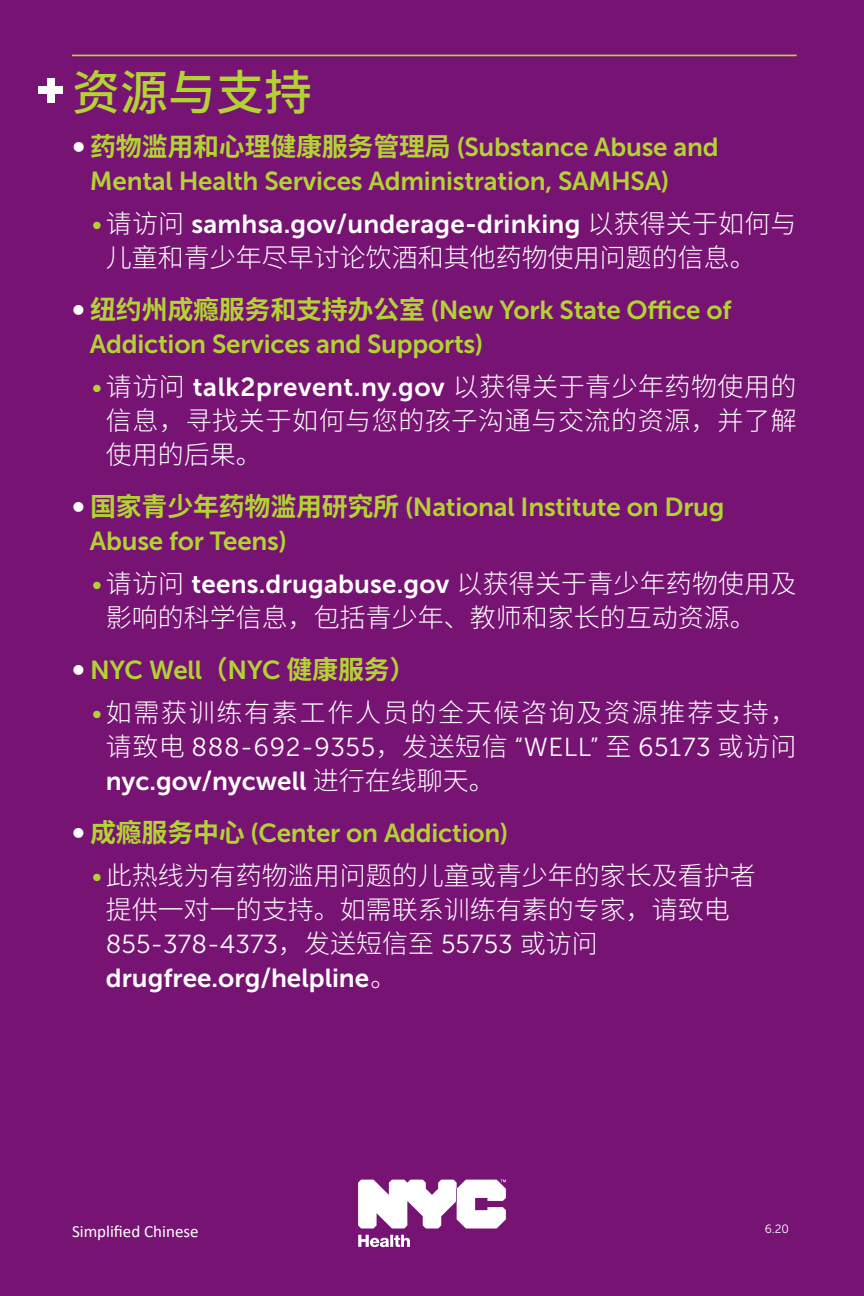
<style>
.page{position:relative;width:864px;height:1296px;background:#771373}
.page>*{position:absolute;margin:0;border:0;box-sizing:border-box;transform-origin:0 0}
.t1{font:500 48px "Noto Sans CJ Ksc";color:#b3d234}
.t2{font:26px/34px "Museo Sans 700";letter-spacing:-.01em;color:#b3d234}
.t3{font:26px "Museo Sans 700";letter-spacing:.005em;color:#fff}
.t4{font:300 26px/34px "Noto Sans CJ Ksc";color:#fff;text-align:center}
.t5{font:26px "Museo Sans 300";letter-spacing:.02em;color:#fff}
.t6{font:300 26px/34px "Noto Sans CJ Ksc";letter-spacing:.025em;color:#fff}
.t7{font:300 26px "Noto Sans CJ Ksc";letter-spacing:.065em;color:#fff}
.t8{font:26px "Museo Sans 300";color:#fff}
.t9{font:17px "Calibri";color:#fff}
.t10{font:12px "Museo Sans 300";color:#fff}
.s1{color:#fff}
.s2{font-family:"Noto Sans CJ Ksc";font-weight:700}
.s3{font-family:"Museo Sans 300";color:#b3d234}
.s4{font-family:"Noto Sans CJ Ksc";font-weight:300}
.s5{font-family:"Museo Sans 300";font-weight:400;color:#b3d234}
.s6{font-family:"Noto Sans CJ Ksc";font-weight:300;color:#fff}
</style>
<div class="page">
<svg style="left:358px;top:1180px;width:148px;height:67px"></svg>
<hr style="left:72px;top:55px;width:725px;height:1px;background:#b3d234">
<div style="left:47px;top:78px;width:8px;height:24px;background:#fff"></div>
<div style="left:39px;top:86px;width:24px;height:8px;background:#fff"></div>
<h1 class="t1" style="left:72px;top:66px;width:241px">资源与支持</h1>
<p class="t2" style="left:90px;top:130px;width:630px;text-indent:-18px"><span class="s1">∞</span> <span class="s2">药物滥用和心理健康服务管理局</span> (Substance Abuse and<br>Mental Health Services Administration, SAMHSA)</p>
<p class="t3" style="left:92px;top:209px;width:706px"><span class="s3">•</span><span class="s4">请访问</span> samhsa.gov/underage-drinking <span class="s4">以获得关于如何与</span></p>
<p class="t4" style="left:106px;top:241px;width:652px">儿童和青少年尽早讨论饮酒和其他药物使用问题的信息。</p>
<p class="t2" style="left:90px;top:293px;width:643px;text-indent:-18px"><span class="s1">∞</span> <span class="s2">纽约州成瘾服务和支持办公室</span> (New York State Office of<br>Addiction Services and Supports)</p>
<p class="t3" style="left:92px;top:372px;width:706px"><span class="s3">•</span><span class="s4">请访问</span> talk2prevent.ny.gov <span class="s4">以获得关于青少年药物使用的</span></p>
<p class="t6" style="left:106px;top:404px;width:692px">信息，寻找关于如何与您的孩子沟通与交流的资源，并了解使用的后果。</p>
<p class="t2" style="left:90px;top:490px;width:636px;text-indent:-18px"><span class="s1">∞</span> <span class="s2">国家青少年药物滥用研究所</span> (National Institute on Drug<br>Abuse for Teens)</p>
<p class="t3" style="left:92px;top:569px;width:706px"><span class="s3">•</span><span class="s4">请访问</span> teens.drugabuse.gov <span class="s4">以获得关于青少年药物使用及</span></p>
<p class="t4" style="left:106px;top:601px;width:651px">影响的科学信息，包括青少年、教师和家长的互动资源。</p>
<p class="t2" style="left:72px;top:653px;width:345px"><span class="s1">∞</span> NYC Well<span class="s2">（</span>NYC <span class="s2">健康服务）</span></p>
<p class="t7" style="left:92px;top:698px;width:706px"><span class="s5">•</span>如需获训练有素工作人员的全天候咨询及资源推荐支持，</p>
<p class="t5" style="left:106px;top:733px;width:692px"><span class="s4">请致电</span> 888-692-9355<span class="s4">，发送短信</span> “WELL” <span class="s4">至</span> 65173 <span class="s4">或访问</span></p>
<p class="t2" style="left:72px;top:755px;width:438px;line-height:52px;text-indent:34px"><span class="s1">nyc.gov/nycwell</span> <span class="s6">进行在线聊天。</span><span class="s1">∞</span> <span class="s2">成瘾服务中心</span> (Center on Addiction)</p>
<p class="t4" style="left:92px;top:859px;width:665px"><span class="s5">•</span>此热线为有药物滥用问题的儿童或青少年的家长及看护者提供一对一的支持。如需联系训练有素的专家，请致电</p>
<p class="t8" style="left:106px;top:930px;width:493px">855-378-4373<span class="s4">，发送短信至</span> 55753 <span class="s4">或访问</span></p>
<p class="t3" style="left:106px;top:963px;width:292px">drugfree.org/helpline<span class="s4">。</span></p>
<p class="t9" style="left:72px;top:1219px;width:128px">Simplified Chinese</p>
<p class="t10" style="left:765px;top:1222px;width:26px">6.20</p>
</div>
